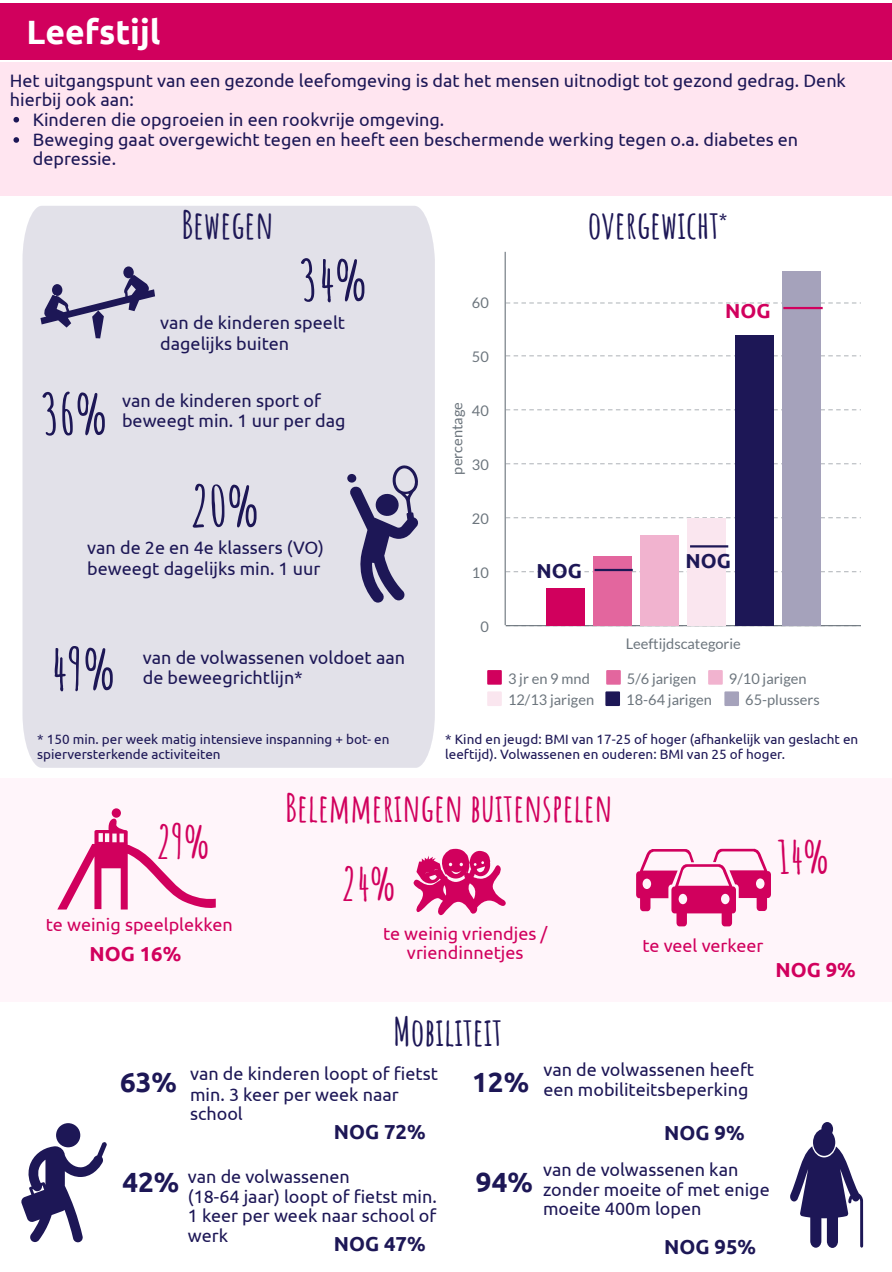
<style>
.page{position:relative;width:892px;height:1272px;background:#fff}
.page>*{position:absolute;margin:0;border:0;box-sizing:border-box;transform-origin:0 0}
.t1{font:700 56.2px "Amatic SC";color:#1d1756}
.t2{font:700 44.95px "Amatic SC";color:#d1005d}
.t3{font:700 38.2px "Amatic SC";color:#1d1756}
.t4{font:700 38.2px "Amatic SC";color:#d1005d}
.t5{font:700 33.7px "Ubuntu";color:#fff}
.t6{font:700 27.75px "Ubuntu";color:#1d1756}
.t7{font:700 20.25px "Ubuntu";color:#1d1756}
.t8{font:700 20.25px "Ubuntu";color:#d1005d}
.t9{font:18px/19.6px "Ubuntu";color:#1d1756}
.t10{font:18px/19.1px "Ubuntu";color:#d1005d;text-align:center}
.t11{font:14.6px "Lato";color:#6c757d}
.t12{font:14.6px "Lato";letter-spacing:.095em;color:#6c757d}
.t13{font:13.5px/14.6px "Ubuntu";color:#1d1756}
</style>
<div class="page">
<div style="left:0;top:3px;width:891px;height:57px;background:#d1005d"></div>
<div style="left:0;top:62px;width:891px;height:134px;background:#ffe5f0"></div>
<svg style="left:13px;top:117px;width:6px;height:5px"></svg>
<svg style="left:13px;top:137px;width:6px;height:6px"></svg>
<div style="left:22px;top:206px;width:413px;height:562px;background:#e2e1e9"></div>
<div style="left:0;top:778px;width:891px;height:223px;background:#fff5fa"></div>
<svg style="left:40px;top:266px;width:115px;height:72px"></svg>
<svg style="left:57px;top:808px;width:159px;height:102px"></svg>
<svg style="left:636px;top:848px;width:135px;height:78px"></svg>
<svg style="left:413px;top:849px;width:93px;height:66px"></svg>
<svg style="left:790px;top:1122px;width:73px;height:125px"></svg>
<svg style="left:506px;top:571px;width:355px;height:1px"></svg>
<svg style="left:506px;top:517px;width:355px;height:1px"></svg>
<svg style="left:506px;top:463px;width:355px;height:1px"></svg>
<svg style="left:506px;top:409px;width:355px;height:1px"></svg>
<svg style="left:506px;top:355px;width:355px;height:1px"></svg>
<svg style="left:506px;top:302px;width:355px;height:1px"></svg>
<hr style="left:506px;top:625px;width:355px;height:1px;background:#6c757d">
<hr style="left:505px;top:252px;width:1px;height:373px;background:#6c757d">
<div style="left:546px;top:588px;width:38px;height:37px;background:#d1005d"></div>
<div style="left:593px;top:556px;width:39px;height:69px;background:#e3669e"></div>
<div style="left:641px;top:535px;width:38px;height:90px;background:#f1b3cf"></div>
<div style="left:688px;top:518px;width:38px;height:107px;background:#fae6ef"></div>
<div style="left:735px;top:335px;width:38px;height:290px;background:#1d1756"></div>
<div style="left:782px;top:271px;width:38px;height:354px;background:#a5a2bb"></div>
<svg style="left:487px;top:670px;width:15px;height:14px"></svg>
<svg style="left:606px;top:670px;width:15px;height:14px"></svg>
<svg style="left:708px;top:670px;width:15px;height:14px"></svg>
<svg style="left:487px;top:691px;width:15px;height:15px"></svg>
<svg style="left:605px;top:691px;width:15px;height:15px"></svg>
<svg style="left:724px;top:691px;width:15px;height:15px"></svg>
<svg style="left:347px;top:464px;width:72px;height:138px"></svg>
<svg style="left:21px;top:1123px;width:86px;height:119px"></svg>
<hr style="left:783px;top:307px;width:40px;height:2px;background:#d1005d">
<hr style="left:595px;top:569px;width:38px;height:2px;background:#1d1756">
<hr style="left:690px;top:545px;width:38px;height:2px;background:#1d1756">
<p class="t5" style="left:26px;top:12px;width:136px">Leefstijl</p>
<p class="t9" style="left:10px;top:70px;width:838px">Het uitgangspunt van een gezonde leefomgeving is dat het mensen uitnodigt tot gezond gedrag. Denk</p>
<p class="t9" style="left:33px;top:89px;width:413px;line-height:20.2px;text-indent:-23px">hierbij ook aan:<br>Kinderen die opgroeien in een rookvrije omgeving.</p>
<p class="t9" style="left:33px;top:130px;width:767px">Beweging gaat overgewicht tegen en heeft een beschermende werking tegen o.a. diabetes en</p>
<p class="t9" style="left:33px;top:149px;width:85px">depressie.</p>
<p class="t1" style="left:41px;top:378px;width:69px">36%</p>
<p class="t3" style="left:181px;top:201px;width:94px">Bewegen</p>
<p class="t3" style="left:588px;top:201px;width:133px">overgewicht</p>
<p class="t9" style="left:719px;top:209px;width:10px">*</p>
<p class="t1" style="left:299px;top:244px;width:70px">34%</p>
<p class="t9" style="left:160px;top:313px;width:186px">van de kinderen speelt</p>
<p class="t9" style="left:160px;top:333px;width:130px">dagelijks buiten</p>
<p class="t9" style="left:122px;top:390px;width:201px">van de kinderen sport of</p>
<p class="t9" style="left:122px;top:411px;width:225px">beweegt min. 1 uur per dag</p>
<p class="t1" style="left:190px;top:470px;width:71px">20%</p>
<p class="t11" style="left:472px;top:294px;width:18px">60</p>
<p class="t11" style="left:472px;top:347px;width:18px">50</p>
<p class="t11" style="left:448px;top:474px;width:74px;rotate:-90deg">percentage</p>
<p class="t11" style="left:472px;top:401px;width:18px">40</p>
<p class="t11" style="left:472px;top:455px;width:18px">30</p>
<p class="t11" style="left:472px;top:509px;width:18px">20</p>
<p class="t8" style="left:725px;top:299px;width:47px">NOG</p>
<p class="t9" style="left:87px;top:538px;width:238px">van de 2e en 4e klassers (VO)</p>
<p class="t9" style="left:87px;top:558px;width:235px">beweegt dagelijks min. 1 uur</p>
<p class="t1" style="left:51px;top:633px;width:67px">49%</p>
<p class="t9" style="left:143px;top:648px;width:264px;line-height:19.1px">van de volwassenen voldoet aan de beweegrichtlijn*</p>
<p class="t13" style="left:37px;top:732px;width:354px">* 150 min. per week matig intensieve inspanning + bot- en spierversterkende activiteiten</p>
<p class="t11" style="left:472px;top:563px;width:18px">10</p>
<p class="t11" style="left:480px;top:617px;width:10px">0</p>
<p class="t7" style="left:536px;top:559px;width:47px">NOG</p>
<p class="t7" style="left:686px;top:549px;width:47px">NOG</p>
<p class="t11" style="left:626px;top:634px;width:117px">Leeftijdscategorie</p>
<p class="t12" style="left:508px;top:669px;width:83px">3jren9mnd</p>
<p class="t11" style="left:627px;top:669px;width:71px">5/6 jarigen</p>
<p class="t11" style="left:729px;top:669px;width:79px">9/10 jarigen</p>
<p class="t11" style="left:508px;top:690px;width:88px">12/13 jarigen</p>
<p class="t11" style="left:626px;top:690px;width:87px">18-64 jarigen</p>
<p class="t11" style="left:745px;top:690px;width:76px">65-plussers</p>
<p class="t13" style="left:445px;top:732px;width:415px">* Kind en jeugd: BMI van 17-25 of hoger (afhankelijk van geslacht en leeftijd). Volwassenen en ouderen: BMI van 25 of hoger.</p>
<p class="t2" style="left:156px;top:813px;width:55px">29%</p>
<p class="t10" style="left:46px;top:914px;width:189px">te weinig speelplekken</p>
<p class="t8" style="left:89px;top:942px;width:93px">NOG 16%</p>
<p class="t4" style="left:285px;top:783px;width:329px">Belemmeringen buitenspelen</p>
<p class="t2" style="left:341px;top:855px;width:56px">24%</p>
<p class="t10" style="left:383px;top:923px;width:166px">te weinig vriendjes / vriendinnetjes</p>
<p class="t2" style="left:778px;top:828px;width:53px">14%</p>
<p class="t10" style="left:642px;top:936px;width:122px">te veel verkeer</p>
<p class="t8" style="left:775px;top:958px;width:82px">NOG 9%</p>
<h3 class="t3" style="left:394px;top:1006px;width:110px">Mobiliteit</h3>
<p class="t6" style="left:120px;top:1065px;width:58px">63%</p>
<p class="t9" style="left:190px;top:1064px;width:249px">van de kinderen loopt of fietst min. 3 keer per week naar school</p>
<p class="t7" style="left:334px;top:1120px;width:93px">NOG 72%</p>
<p class="t6" style="left:472px;top:1065px;width:58px">12%</p>
<p class="t9" style="left:543px;top:1059px;width:212px">van de volwassenen heeft</p>
<p class="t9" style="left:543px;top:1079px;width:207px">een mobiliteitsbeperking</p>
<p class="t7" style="left:664px;top:1121px;width:82px">NOG 9%</p>
<p class="t6" style="left:122px;top:1165px;width:58px">42%</p>
<p class="t9" style="left:188px;top:1166px;width:164px">van de volwassenen</p>
<p class="t9" style="left:188px;top:1186px;width:250px">(18-64 jaar) loopt of fietst min.</p>
<p class="t9" style="left:188px;top:1205px;width:250px">1 keer per week naar school of</p>
<p class="t9" style="left:188px;top:1225px;width:42px">werk</p>
<p class="t7" style="left:334px;top:1232px;width:93px">NOG 47%</p>
<p class="t6" style="left:476px;top:1165px;width:58px">94%</p>
<p class="t9" style="left:543px;top:1159px;width:228px">van de volwassenen kan zonder moeite of met enige moeite 400m lopen</p>
<p class="t7" style="left:664px;top:1234px;width:93px">NOG 95%</p>
</div>
